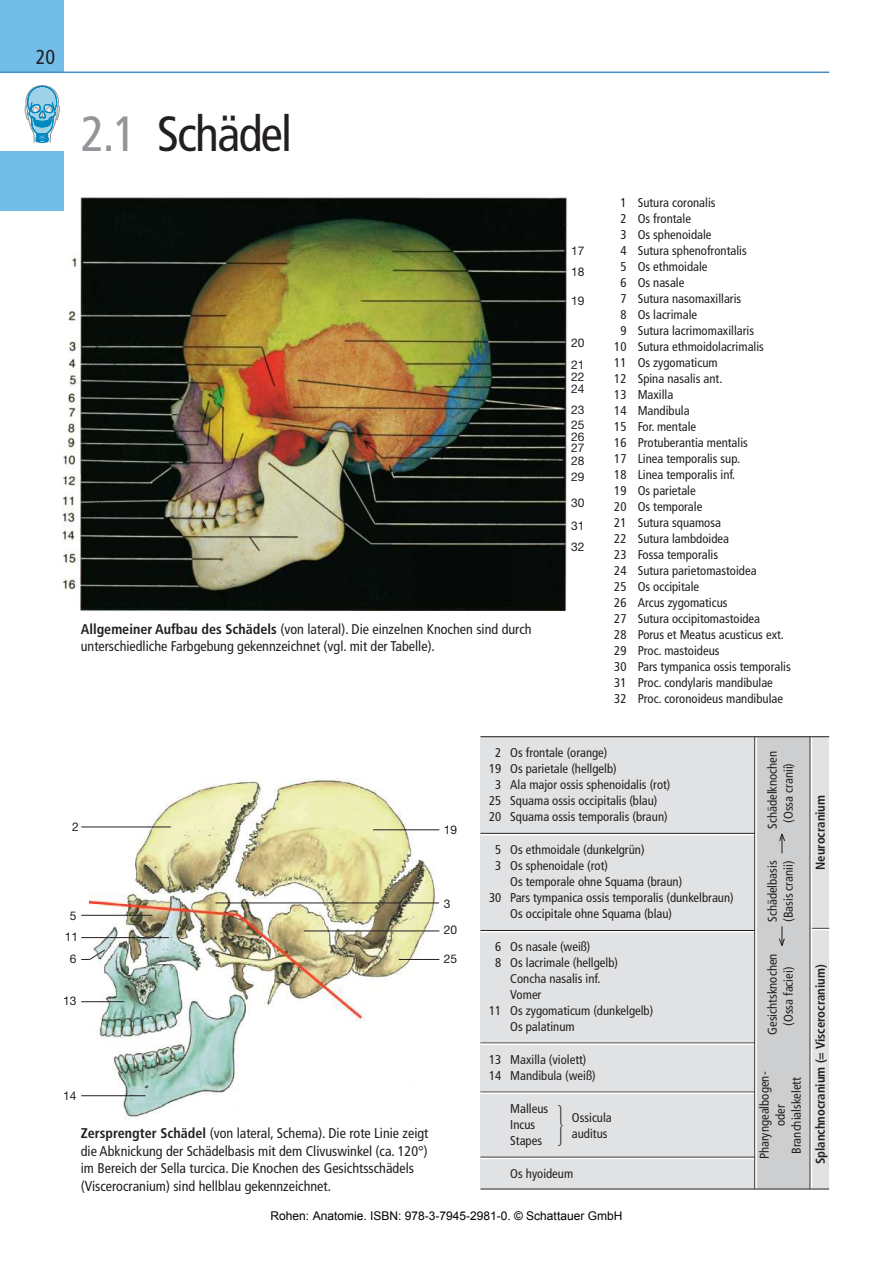
<style>
.page{position:relative;width:893px;height:1263px;background:#fff}
.page>*{position:absolute;margin:0;border:0;box-sizing:border-box;transform-origin:0 0}
.t1{font:condensed 49.5px "Frutiger";letter-spacing:-.035em;color:#231f20}
.t2{font:35.1px "Mathematical Pi Three";color:#231f20;scale:.77 1}
.t3{font:condensed 20.25px "Frutiger";color:#231f20}
.t4{font:condensed 14.1px/17.7px "Frutiger";color:#231f20}
.t5{font:condensed 12.75px/16px "Frutiger";color:#231f20}
.t6{font:700 condensed 12.75px "Frutiger";color:#231f20}
.t7{font:12px "Arial";color:#000}
.t8{font:12px/21.9px "Helvetica Neue";color:#231f20}
.s1{color:#939598}
.s2{font-weight:700}
</style>
<div class="page">
<img style="left:57px;top:198px;width:510px;height:412px">
<div style="left:480px;top:737px;width:349px;height:452px;background:#e1e2e4"></div>
<div style="left:755px;top:737px;width:55px;height:452px;background:#cdced0"></div>
<div style="left:0;top:151px;width:64px;height:59px;background:#73bde9"></div>
<svg style="left:25px;top:85px;width:35px;height:57px"></svg>
<img style="left:90px;top:779px;width:348px;height:341px">
<hr style="left:81px;top:826px;width:90px;height:1px;background:#231f20">
<hr style="left:81px;top:915px;width:71px;height:1px;background:#231f20">
<hr style="left:81px;top:937px;width:88px;height:1px;background:#231f20">
<svg style="left:81px;top:949px;width:25px;height:12px"></svg>
<hr style="left:81px;top:1001px;width:43px;height:1px;background:#231f20">
<hr style="left:81px;top:1095px;width:65px;height:1px;background:#231f20">
<hr style="left:373px;top:829px;width:66px;height:1px;background:#231f20">
<hr style="left:215px;top:902px;width:224px;height:1px;background:#231f20">
<hr style="left:304px;top:930px;width:135px;height:1px;background:#231f20">
<hr style="left:399px;top:959px;width:40px;height:1px;background:#231f20">
<hr style="left:480px;top:833px;width:275px;height:1px;background:#231f20">
<hr style="left:480px;top:834px;width:275px;height:1px;background:#fff">
<svg style="left:812px;top:928px;width:17px;height:2px"></svg>
<hr style="left:480px;top:931px;width:275px;height:1px;background:#fff">
<hr style="left:480px;top:1042px;width:275px;height:1px;background:#231f20">
<hr style="left:480px;top:1043px;width:275px;height:2px;background:#fff">
<hr style="left:480px;top:1091px;width:275px;height:1px;background:#231f20">
<hr style="left:480px;top:1092px;width:275px;height:2px;background:#fff">
<hr style="left:480px;top:1157px;width:275px;height:1px;background:#231f20">
<hr style="left:480px;top:1158px;width:275px;height:1px;background:#fff">
<hr style="left:754px;top:737px;width:1px;height:452px;background:#231f20">
<hr style="left:755px;top:737px;width:2px;height:452px;background:#fff">
<hr style="left:810px;top:737px;width:1px;height:452px;background:#231f20">
<hr style="left:811px;top:737px;width:1px;height:452px;background:#fff">
<hr style="left:480px;top:736px;width:349px;height:1px;background:#231f20">
<hr style="left:480px;top:1188px;width:349px;height:1px;background:#231f20">
<div style="left:0;top:0;width:64px;height:72px;background:#73bde9"></div>
<hr style="left:0;top:72px;width:829px;height:1px;background:#448dcb">
<hr style="left:480px;top:930px;width:275px;height:1px;background:#231f20">
<svg style="left:779px;top:833px;width:6px;height:20px"></svg>
<svg style="left:779px;top:926px;width:6px;height:20px"></svg>
<h3 class="t3" style="left:36px;top:49px;width:21px">20</h3>
<h1 class="t1" style="left:81px;top:114px;width:213px"><span class="s1">2.1</span> Schädel</h1>
<p class="t4" style="left:81px;top:621px;width:452px"><span class="s2">Allgemeiner Aufbau des Schädels</span> (von lateral). Die einzelnen Knochen sind durch unterschiedliche Farbgebung gekennzeichnet (vgl. mit der Tabelle).</p>
<p class="t8" style="left:571px;top:241px;width:15px;line-height:21.3px">17<br>18</p>
<p class="t8" style="left:571px;top:291px;width:15px">19</p>
<p class="t8" style="left:571px;top:332px;width:15px;line-height:22.4px">20<br>21</p>
<p class="t8" style="left:571px;top:372px;width:15px;line-height:12px">22<br>24</p>
<p class="t8" style="left:571px;top:404px;width:15px;line-height:14.7px">23<br>25</p>
<p class="t8" style="left:571px;top:432px;width:15px;line-height:11.1px">26<br>27</p>
<p class="t8" style="left:571px;top:451px;width:15px">28</p>
<p class="t8" style="left:571px;top:465px;width:15px;line-height:26.2px">29<br>30</p>
<p class="t8" style="left:571px;top:516px;width:15px;line-height:21.3px">31<br>32</p>
<p class="t5" style="left:620px;top:196px;width:97px">1 Sutura coronalis</p>
<p class="t5" style="left:620px;top:212px;width:72px">2 Os frontale</p>
<p class="t5" style="left:620px;top:228px;width:93px">3 Os sphenoidale</p>
<p class="t5" style="left:620px;top:244px;width:128px">4 Sutura sphenofrontalis</p>
<p class="t5" style="left:620px;top:260px;width:89px">5 Os ethmoidale</p>
<p class="t5" style="left:620px;top:276px;width:65px">6 Os nasale</p>
<p class="t5" style="left:620px;top:292px;width:122px">7 Sutura nasomaxillaris</p>
<p class="t5" style="left:620px;top:308px;width:78px">8 Os lacrimale</p>
<p class="t5" style="left:620px;top:324px;width:135px">9 Sutura lacrimomaxillaris</p>
<p class="t5" style="left:614px;top:340px;width:151px">10 Sutura ethmoidolacrimalis</p>
<p class="t5" style="left:614px;top:356px;width:105px">11 Os zygomaticum</p>
<p class="t5" style="left:614px;top:372px;width:110px">12 Spina nasalis ant.</p>
<p class="t5" style="left:614px;top:388px;width:61px">13 Maxilla</p>
<p class="t5" style="left:614px;top:404px;width:77px">14 Mandibula</p>
<p class="t5" style="left:614px;top:420px;width:83px">15 For. mentale</p>
<p class="t5" style="left:614px;top:436px;width:135px">16 Protuberantia mentalis</p>
<p class="t5" style="left:614px;top:452px;width:127px">17 Linea temporalis sup.</p>
<p class="t5" style="left:614px;top:468px;width:123px">18 Linea temporalis inf.</p>
<p class="t5" style="left:614px;top:484px;width:83px">19 Os parietale</p>
<p class="t5" style="left:614px;top:500px;width:90px">20 Os temporale</p>
<p class="t5" style="left:614px;top:516px;width:108px">21 Sutura squamosa</p>
<p class="t5" style="left:614px;top:532px;width:116px">22 Sutura lambdoidea</p>
<p class="t5" style="left:614px;top:548px;width:105px">23 Fossa temporalis</p>
<p class="t5" style="left:614px;top:564px;width:144px">24 Sutura parietomastoidea</p>
<p class="t5" style="left:614px;top:580px;width:86px">25 Os occipitale</p>
<p class="t5" style="left:614px;top:596px;width:115px">26 Arcus zygomaticus</p>
<p class="t5" style="left:614px;top:612px;width:147px">27 Sutura occipitomastoidea</p>
<p class="t5" style="left:614px;top:628px;width:171px">28 Porus et Meatus acusticus ext.</p>
<p class="t5" style="left:614px;top:644px;width:107px">29 Proc. mastoideus</p>
<p class="t5" style="left:614px;top:660px;width:178px">30 Pars tympanica ossis temporalis</p>
<p class="t5" style="left:614px;top:676px;width:160px">31 Proc. condylaris mandibulae</p>
<p class="t5" style="left:614px;top:691px;width:170px">32 Proc. coronoideus mandibulae</p>
<p class="t8" style="left:72px;top:817px;width:8px">2</p>
<p class="t8" style="left:65px;top:905px;width:15px;text-align:center">5<br>11<br>6</p>
<p class="t8" style="left:63px;top:991px;width:15px">13</p>
<p class="t8" style="left:444px;top:819px;width:15px">19</p>
<p class="t8" style="left:444px;top:891px;width:15px;line-height:26.2px">3<br>20</p>
<p class="t8" style="left:444px;top:949px;width:15px">25</p>
<p class="t8" style="left:63px;top:1086px;width:15px">14</p>
<p class="t4" style="left:81px;top:1125px;width:349px"><span class="s2">Zersprengter Schädel</span> (von lateral, Schema). Die rote Linie zeigt die Abknickung der Schädelbasis mit dem Clivuswinkel (ca. 120°) im Bereich der Sella turcica. Die Knochen des Gesichtsschädels (Viscerocranium) sind hellblau gekennzeichnet.</p>
<p class="t5" style="left:495px;top:746px;width:114px">2 Os frontale (orange)</p>
<p class="t5" style="left:489px;top:762px;width:129px">19 Os parietale (hellgelb)</p>
<p class="t5" style="left:495px;top:778px;width:177px">3 Ala major ossis sphenoidalis (rot)</p>
<p class="t5" style="left:489px;top:794px;width:170px">25 Squama ossis occipitalis (blau)</p>
<p class="t5" style="left:489px;top:810px;width:180px">20 Squama ossis temporalis (braun)</p>
<p class="t5" style="left:495px;top:843px;width:151px">5 Os ethmoidale (dunkelgrün)<br>3 Os sphenoidale (rot)</p>
<p class="t5" style="left:510px;top:875px;width:174px">Os temporale ohne Squama (braun)</p>
<p class="t5" style="left:489px;top:891px;width:246px">30 Pars tympanica ossis temporalis (dunkelbraun)</p>
<p class="t5" style="left:510px;top:907px;width:163px">Os occipitale ohne Squama (blau)</p>
<p class="t5" style="left:495px;top:940px;width:97px">6 Os nasale (weiß)</p>
<p class="t5" style="left:495px;top:956px;width:124px">8 Os lacrimale (hellgelb)</p>
<p class="t5" style="left:510px;top:972px;width:92px">Concha nasalis inf.</p>
<p class="t5" style="left:510px;top:988px;width:33px">Vomer</p>
<p class="t5" style="left:489px;top:1004px;width:166px">11 Os zygomaticum (dunkelgelb)</p>
<p class="t5" style="left:510px;top:1020px;width:66px">Os palatinum</p>
<p class="t5" style="left:489px;top:1053px;width:108px">13 Maxilla (violett)<br>14 Mandibula (weiß)</p>
<p class="t5" style="left:510px;top:1102px;width:40px">Malleus</p>
<p class="t5" style="left:572px;top:1111px;width:41px">Ossicula</p>
<p class="t5" style="left:510px;top:1118px;width:27px">Incus</p>
<p class="t5" style="left:572px;top:1127px;width:37px">auditus</p>
<p class="t5" style="left:510px;top:1134px;width:33px">Stapes</p>
<p class="t5" style="left:510px;top:1167px;width:65px">Os hyoideum</p>
<h2 class="t2" style="left:558px;top:1102px;width:9px">-</h2>
<p class="t7" style="left:271px;top:1207px;width:353px">Rohen: Anatomie. ISBN: 978-3-7945-2981-0. © Schattauer GmbH</p>
<p class="t5" style="left:765px;top:829px;width:80px;rotate:-90deg">Schädelknochen</p>
<p class="t5" style="left:781px;top:823px;width:61px;rotate:-90deg">(Ossa cranii)</p>
<p class="t5" style="left:765px;top:922px;width:63px;rotate:-90deg">Schädelbasis</p>
<p class="t5" style="left:781px;top:922px;width:63px;rotate:-90deg">(Basis cranii)</p>
<p class="t5" style="left:765px;top:1035px;width:83px;rotate:-90deg">Gesichtsknochen</p>
<p class="t5" style="left:781px;top:1026px;width:61px;rotate:-90deg">(Ossa faciei)</p>
<p class="t5" style="left:757px;top:1159px;width:89px;text-align:center;rotate:-90deg">Pharyngealbogen&shy;oder<br>Branchialskelett</p>
<p class="t6" style="left:815px;top:870px;width:77px;rotate:-90deg">Neurocranium</p>
<p class="t6" style="left:815px;top:1164px;width:202px;rotate:-90deg">Splanchnocranium (= Viscerocranium)</p>
</div>
